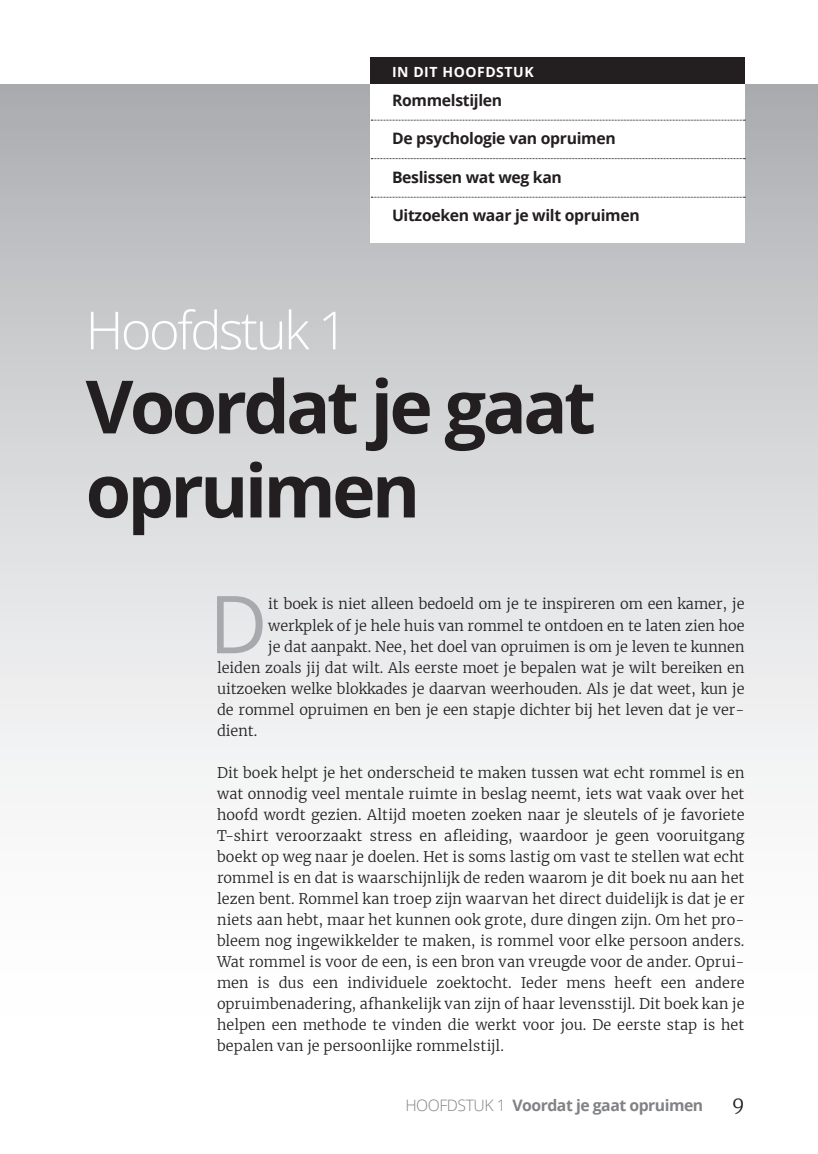
<style>
.page{position:relative;width:818px;height:1154px;background:#fff}
.page>*{position:absolute;margin:0;border:0;box-sizing:border-box;transform-origin:0 0}
.t1{font:79.98px "Open Sans";color:#a8a9ad}
.t2{font:700 73.5px/84px "Open Sans";letter-spacing:-.05em;color:#231f20}
.t3{font:300 52.5px "Open Sans";letter-spacing:-.05em;color:#fff}
.t4{font:300 19.25px "Merriweather";color:#231f20}
.t5{font:700 15.75px "Open Sans";letter-spacing:-.02em;color:#231f20}
.t6{font:700 15.75px "Open Sans";letter-spacing:-.03em;color:#808285}
.t7{font:300 15.75px "Open Sans";color:#808285}
.t8{font:300 14.35px/21px "Merriweather";color:#231f20;text-align:justify}
.t9{font:700 14px "Open Sans";letter-spacing:.04em;color:#fff}
.s1{font-weight:300}
</style>
<div class="page">
<div style="left:0;top:84px;width:817px;height:984px;background:linear-gradient(to bottom,#b2b4b7,#fff)"></div>
<div style="left:370px;top:58px;width:374px;height:26px;background:#231f20"></div>
<div style="left:370px;top:84px;width:374px;height:159px;background:#fff"></div>
<svg style="left:371px;top:120px;width:373px;height:1px"></svg>
<svg style="left:371px;top:158px;width:373px;height:1px"></svg>
<svg style="left:371px;top:197px;width:373px;height:1px"></svg>
<p class="t9" style="left:392px;top:62px;width:143px">IN DIT HOOFDSTUK</p>
<p class="t5" style="left:392px;top:89px;width:112px">Rommelstijlen</p>
<p class="t5" style="left:392px;top:127px;width:225px">De psychologie van opruimen</p>
<p class="t5" style="left:392px;top:166px;width:171px">Beslissen wat weg kan</p>
<p class="t5" style="left:392px;top:204px;width:249px">U itzoeken waar je wilt opruimen</p>
<h3 class="t3" style="left:86px;top:294px;width:264px">Hoofdstuk 1</h3>
<h2 class="t2" style="left:86px;top:363px;width:511px">Voordat je gaat opruimen</h2>
<h1 class="t1" style="left:209px;top:569px;width:60px">D</h1>
<p class="t8" style="left:268px;top:593px;width:477px">it boek is niet alleen bedoeld om je te inspireren om een kamer, je</p>
<p class="t8" style="left:268px;top:614px;width:477px">werkplek of je hele huis van rommel te ontdoen en te laten zien hoe</p>
<p class="t8" style="left:268px;top:635px;width:477px">je dat aanpakt. Nee, het doel van opruimen is om je leven te kunnen</p>
<p class="t8" style="left:217px;top:656px;width:528px">leiden zoals jij dat wilt. Als eerste moet je bepalen wat je wilt bereiken en</p>
<p class="t8" style="left:217px;top:677px;width:528px">uitzoeken welke blokkades je daarvan weerhouden. Als je dat weet, kun je</p>
<p class="t8" style="left:217px;top:698px;width:528px">de rommel opruimen en ben je een stapje dichter bij het leven dat je ver-</p>
<p class="t8" style="left:217px;top:719px;width:42px">dient.</p>
<p class="t8" style="left:217px;top:761px;width:528px">Dit boek helpt je het onderscheid te maken tussen wat echt rommel is en wat onnodig veel mentale ruimte in beslag neemt, iets wat vaak over het hoofd wordt gezien. Altijd moeten zoeken naar je sleutels of je favoriete T-shirt veroorzaakt stress en afleiding, waardoor je geen vooruitgang boekt op weg naar je doelen. Het is soms lastig om vast te stellen wat echt rommel is en dat is waarschijnlijk de reden waarom je dit boek nu aan het lezen bent. Rommel kan troep zijn waarvan het direct duidelijk is dat je er niets aan hebt, maar het kunnen ook grote, dure dingen zijn. Om het pro&shy;bleem nog ingewikkelder te maken, is rommel voor elke persoon anders.<br>Wat rommel is voor de een, is een bron van vreugde voor de ander. Oprui&shy;men is dus een individuele zoektocht. Ieder mens heeft een andere opruimbenadering, afhankelijk van zijn of haar levensstijl. Dit boek kan je helpen een methode te vinden die werkt voor jou. De eerste stap is het bepalen van je persoonlijke rommelstijl.</p>
<p class="t7" style="left:405px;top:1093px;width:22px">Hoofdst</p>
<p class="t6" style="left:473px;top:1093px;width:231px"><span class="s1">uk 1</span> Voordat je gaat opruimen</p>
<h3 class="t4" style="left:731px;top:1090px;width:14px">9</h3>
</div>
